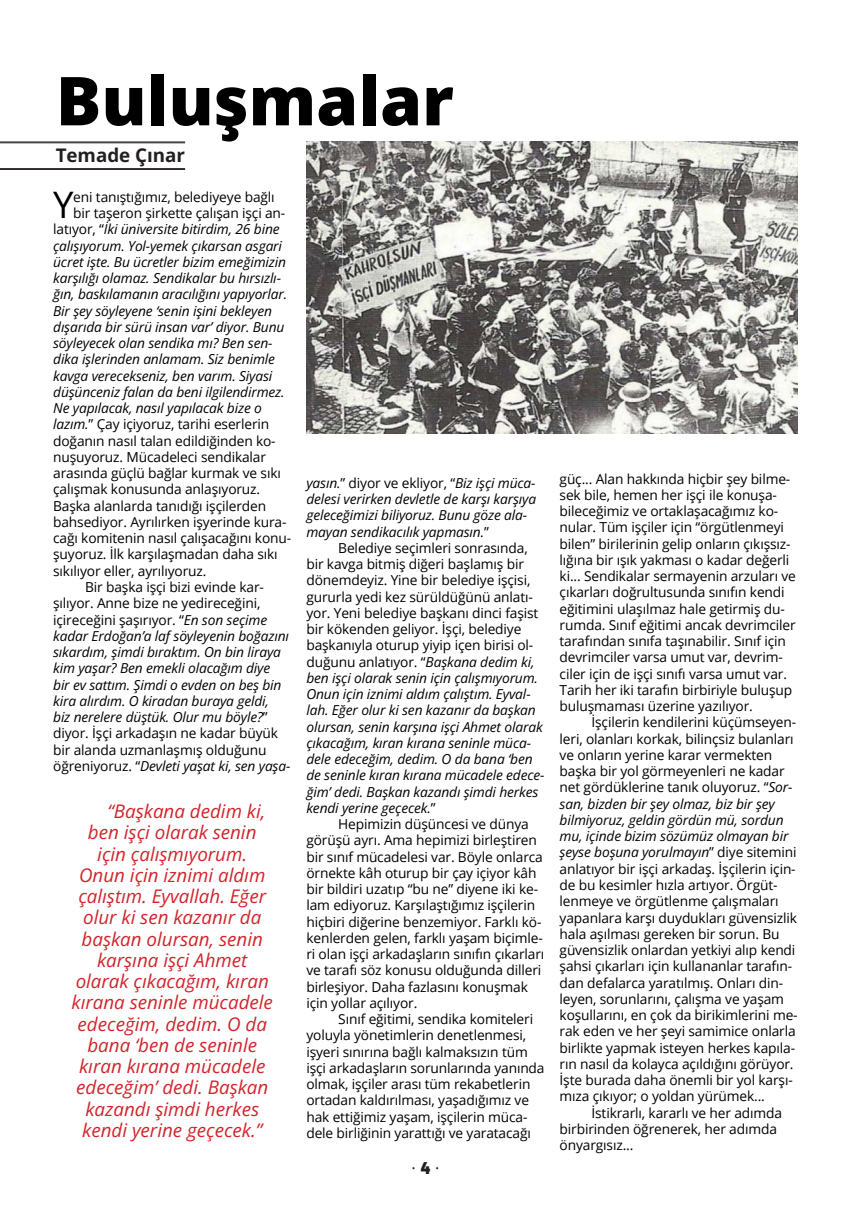
<style>
.page{position:relative;width:851px;height:1205px;background:#fff}
.page>*{position:absolute;margin:0;border:0;box-sizing:border-box;transform-origin:0 0}
.t1{font:800 67.5px "Open Sans";color:#000}
.t2{font:36.5px "Open Sans";color:#000}
.Normal__Web{font:italic 18.75px "Open Sans";color:#d1232a}
.MB_icyazi{font:700 18.75px "Open Sans";color:#231f20}
.t3{font:16.25px "Open Sans";color:#231f20}
.t4{font:13.75px/16.2px "Open Sans";letter-spacing:-.01em;color:#000}
.t5{font:italic 13.75px/16.2px "Open Sans";letter-spacing:-.01em;color:#000}
.s1{font-style:normal}
.s2{font-style:italic}
.s3{font-family:"Revue BT"}
</style>
<div class="page">
<hr style="left:0;top:142px;width:185px;height:1px;background:#231f20">
<hr style="left:0;top:143px;width:185px;height:1px;background:#231f20">
<hr style="left:0;top:168px;width:185px;height:1px;background:#231f20">
<hr style="left:0;top:169px;width:185px;height:1px;background:#231f20">
<img style="left:306px;top:142px;width:491px;height:291px">
<p class="t1" style="left:56px;top:49px;width:399px">Buluşmalar</p>
<p class="MB_icyazi" style="left:56px;top:142px;width:131px">Temade Çınar</p>
<p class="t2" style="left:53px;top:180px;width:22px">Y</p>
<p class="t4" style="left:73px;top:188px;width:203px">eni tanıştığımız, belediyeye bağlı</p>
<p class="t4" style="left:73px;top:205px;width:213px">bir taşeron şirkette çalışan işçi an-</p>
<p class="t5" style="left:53px;top:221px;width:228px"><span class="s1">latıyor, “</span>İki üniversite bitirdim, 26 bine</p>
<p class="t5" style="left:53px;top:237px;width:230px">çalışıyorum. Yol-yemek çıkarsan asgari</p>
<p class="t5" style="left:53px;top:253px;width:234px">ücret işte. Bu ücretler bizim emeğimizin</p>
<p class="t5" style="left:53px;top:270px;width:229px">karşılığı olamaz. Sendikalar bu hırsızlı-</p>
<p class="t5" style="left:53px;top:286px;width:235px">ğın, baskılamanın aracılığını yapıyorlar.</p>
<p class="t5" style="left:53px;top:302px;width:220px">Bir şey söyleyene ‘senin işini bekleyen</p>
<p class="t5" style="left:53px;top:318px;width:233px">dışarıda bir sürü insan var’ diyor. Bunu</p>
<p class="t5" style="left:53px;top:335px;width:221px">söyleyecek olan sendika mı? Ben sen-</p>
<p class="t5" style="left:53px;top:351px;width:223px">dika işlerinden anlamam. Siz benimle</p>
<p class="t5" style="left:53px;top:367px;width:221px">kavga verecekseniz, ben varım. Siyasi</p>
<p class="t5" style="left:53px;top:383px;width:233px">düşünceniz falan da beni ilgilendirmez.</p>
<p class="t5" style="left:53px;top:400px;width:210px">Ne yapılacak, nasıl yapılacak bize o</p>
<p class="t4" style="left:53px;top:416px;width:217px"><span class="s2">lazım.</span>” Çay içiyoruz, tarihi eserlerin</p>
<p class="t4" style="left:53px;top:432px;width:224px">doğanın nasıl talan edildiğinden ko-</p>
<p class="t4" style="left:53px;top:448px;width:214px">nuşuyoruz. Mücadeleci sendikalar</p>
<p class="t4" style="left:53px;top:465px;width:229px">arasında güçlü bağlar kurmak ve sıkı</p>
<p class="t4" style="left:53px;top:481px;width:208px">çalışmak konusunda anlaşıyoruz.</p>
<p class="t4" style="left:53px;top:497px;width:214px">Başka alanlarda tanıdığı işçilerden</p>
<p class="t4" style="left:53px;top:513px;width:235px">bahsediyor. Ayrılırken işyerinde kura-</p>
<p class="t4" style="left:53px;top:530px;width:239px">cağı komitenin nasıl çalışacağını konu-</p>
<p class="t4" style="left:53px;top:546px;width:226px">şuyoruz. İlk karşılaşmadan daha sıkı</p>
<p class="t4" style="left:53px;top:562px;width:155px">sıkılıyor eller, ayrılıyoruz.</p>
<p class="t5" style="left:53px;top:578px;width:239px;text-indent:32px"><span class="s1">Bir başka işçi bizi evinde kar&shy;şılıyor. Anne bize ne yedireceğini, içireceğini şaşırıyor. “</span>En son seçime kadar Erdoğan’a laf söyleyenin boğazını sıkardım, şimdi bıraktım. On bin liraya kim yaşar? Ben emekli olacağım diye<br>bir ev sattım. Şimdi o evden on beş bin kira alırdım. O kiradan buraya geldi,<br>biz nerelere düştük. Olur mu böyle?<span class="s1">” diyor. İşçi arkadaşın ne kadar büyük bir alanda uzmanlaşmış olduğunu öğreniyoruz. “</span>Devleti yaşat ki, sen yaşa-</p>
<p class="Normal__Web" style="left:107px;top:798px;width:159px">“Başkana dedim ki,</p>
<p class="Normal__Web" style="left:88px;top:819px;width:170px">ben işçi olarak senin</p>
<p class="Normal__Web" style="left:97px;top:841px;width:151px">için çalışmıyorum.</p>
<p class="Normal__Web" style="left:79px;top:862px;width:188px">Onun için iznimi aldım</p>
<p class="Normal__Web" style="left:78px;top:883px;width:189px">çalıştım. Eyvallah. Eğer</p>
<p class="Normal__Web" style="left:83px;top:904px;width:180px">olur ki sen kazanır da</p>
<p class="Normal__Web" style="left:82px;top:926px;width:183px">başkan olursan, senin</p>
<p class="Normal__Web" style="left:97px;top:947px;width:152px">karşına işçi Ahmet</p>
<p class="Normal__Web" style="left:76px;top:968px;width:195px">olarak çıkacağım, kıran</p>
<p class="Normal__Web" style="left:71px;top:989px;width:203px">kırana seninle mücadele</p>
<p class="Normal__Web" style="left:78px;top:1011px;width:191px">edeceğim, dedim. O da</p>
<p class="Normal__Web" style="left:87px;top:1032px;width:171px">bana ‘ben de seninle</p>
<p class="Normal__Web" style="left:79px;top:1053px;width:188px">kıran kırana mücadele</p>
<p class="Normal__Web" style="left:76px;top:1074px;width:193px">edeceğim’ dedi. Başkan</p>
<p class="Normal__Web" style="left:85px;top:1096px;width:175px">kazandı şimdi herkes</p>
<p class="Normal__Web" style="left:82px;top:1117px;width:181px">kendi yerine geçecek.”</p>
<p class="t5" style="left:306px;top:474px;width:231px">yasın.<span class="s1">” diyor ve ekliyor, “</span>Biz işçi müca&shy;delesi verirken devletle de karşı karşıya geleceğimizi biliyoruz. Bunu göze ala&shy;mayan sendikacılık yapmasın.<span class="s1">”</span></p>
<p class="t5" style="left:306px;top:539px;width:240px;text-indent:32px"><span class="s1">Belediye seçimleri sonrasında, bir kavga bitmiş diğeri başlamış bir dönemdeyiz. Yine bir belediye işçisi, gururla yedi kez sürüldüğünü anlatı&shy;yor. Yeni belediye başkanı dinci faşist bir kökenden geliyor. İşçi, belediye başkanıyla oturup yiyip içen birisi ol&shy;duğunu anlatıyor. “</span>Başkana dedim ki, ben işçi olarak senin için çalışmıyorum.<br>Onun için iznimi aldım çalıştım. Eyval&shy;lah. Eğer olur ki sen kazanır da başkan olursan, senin karşına işçi Ahmet olarak çıkacağım, kıran kırana seninle müca&shy;dele edeceğim, dedim. O da bana ‘ben de seninle kıran kırana mücadele edece&shy;ğim’ dedi. Başkan kazandı şimdi herkes kendi yerine geçecek.<span class="s1">”</span></p>
<p class="t4" style="left:306px;top:816px;width:239px;text-indent:32px">Hepimizin düşüncesi ve dünya görüşü ayrı. Ama hepimizi birleştiren bir sınıf mücadelesi var. Böyle onlarca örnekte kâh oturup bir çay içiyor kâh bir bildiri uzatıp “bu ne” diyene iki ke&shy;lam ediyoruz. Karşılaştığımız işçilerin hiçbiri diğerine benzemiyor. Farklı kö&shy;kenlerden gelen, farklı yaşam biçimle&shy;ri olan işçi arkadaşların sınıfın çıkarları ve tarafı söz konusu olduğunda dilleri birleşiyor. Daha fazlasını konuşmak için yollar açılıyor.</p>
<p class="t4" style="left:306px;top:1011px;width:240px;text-indent:32px">Sınıf eğitimi, sendika komiteleri yoluyla yönetimlerin denetlenmesi, işyeri sınırına bağlı kalmaksızın tüm işçi arkadaşların sorunlarında yanında olmak, işçiler arası tüm rekabetlerin ortadan kaldırılması, yaşadığımız ve hak ettiğimiz yaşam, işçilerin müca&shy;dele birliğinin yarattığı ve yaratacağı</p>
<p class="t3" style="left:411px;top:1157px;width:29px">· <span class="s3">4</span> ·</p>
<p class="t4" style="left:559px;top:470px;width:238px">güç... Alan hakkında hiçbir şey bilme&shy;sek bile, hemen her işçi ile konuşa&shy;bileceğimiz ve ortaklaşacağımız ko&shy;nular. Tüm işçiler için “örgütlenmeyi bilen” birilerinin gelip onların çıkışsız&shy;lığına bir ışık yakması o kadar değerli ki... Sendikalar sermayenin arzuları ve çıkarları doğrultusunda sınıfın kendi eğitimini ulaşılmaz hale getirmiş du&shy;rumda. Sınıf eğitimi ancak devrimciler tarafından sınıfa taşınabilir. Sınıf için devrimciler varsa umut var, devrim&shy;ciler için de işçi sınıfı varsa umut var.<br>Tarih her iki tarafın birbiriyle buluşup buluşmaması üzerine yazılıyor.</p>
<p class="t4" style="left:559px;top:714px;width:239px;text-indent:32px">İşçilerin kendilerini küçümseyen&shy;leri, olanları korkak, bilinçsiz bulanları ve onların yerine karar vermekten başka bir yol görmeyenleri ne kadar net gördüklerine tanık oluyoruz. “<span class="s2">Sor&shy;san, bizden bir şey olmaz, biz bir şey bilmiyoruz, geldin gördün mü, sordun mu, içinde bizim sözümüz olmayan bir şeyse boşuna yorulmayın</span>” diye sitemini anlatıyor bir işçi arkadaş. İşçilerin için&shy;de bu kesimler hızla artıyor. Örgüt&shy;lenmeye ve örgütlenme çalışmaları yapanlara karşı duydukları güvensizlik hala aşılması gereken bir sorun. Bu güvensizlik onlardan yetkiyi alıp kendi şahsi çıkarları için kullananlar tarafın&shy;dan defalarca yaratılmış. Onları din&shy;leyen, sorunlarını, çalışma ve yaşam koşullarını, en çok da birikimlerini me&shy;rak eden ve her şeyi samimice onlarla birlikte yapmak isteyen herkes kapıla&shy;rın nasıl da kolayca açıldığını görüyor.<br>İşte burada daha önemli bir yol karşı&shy;mıza çıkıyor; o yoldan yürümek...</p>
<p class="t4" style="left:559px;top:1104px;width:224px;text-indent:32px">İstikrarlı, kararlı ve her adımda birbirinden öğrenerek, her adımda önyargısız...</p>
</div>
